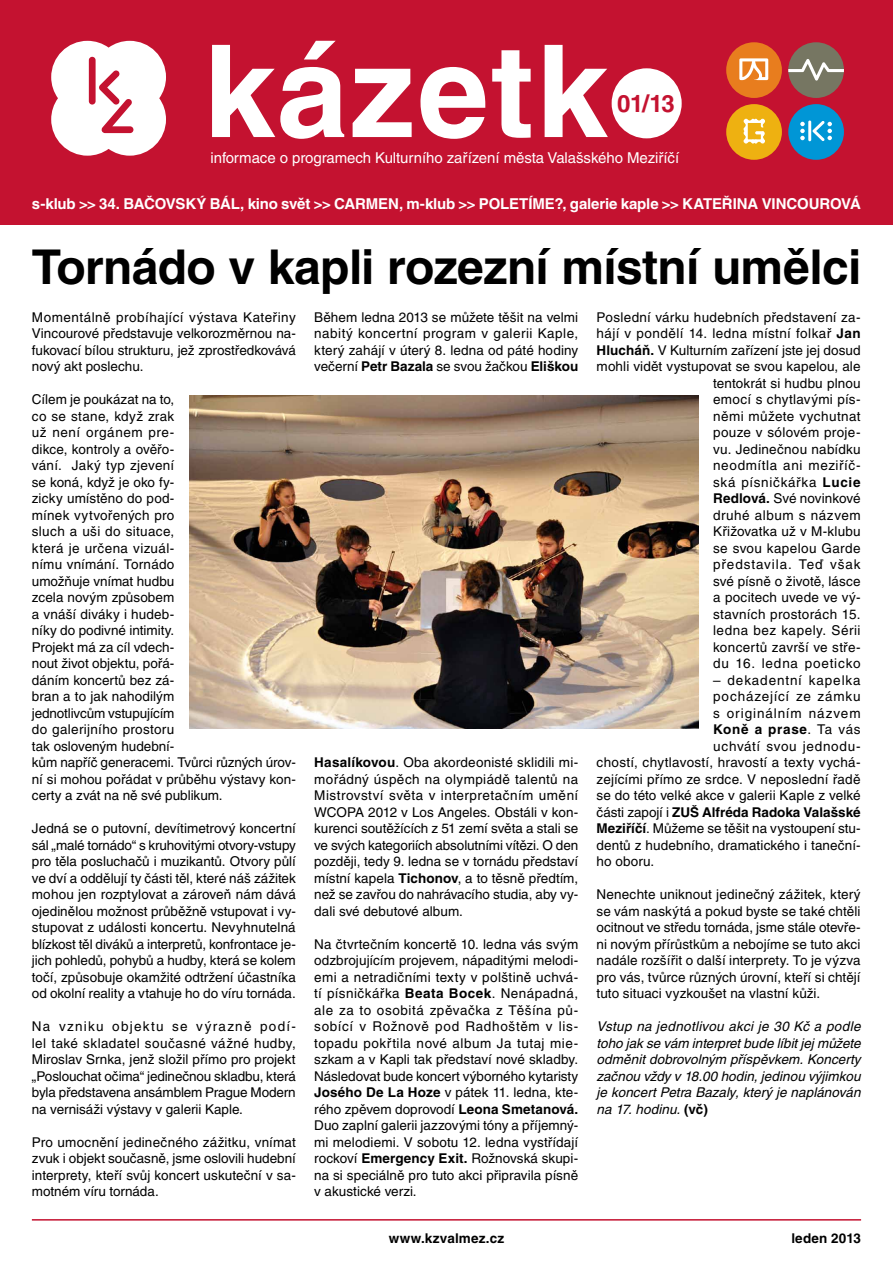
<style>
.page{position:relative;width:893px;height:1263px;background:#fff}
.page>*{position:absolute;margin:0;border:0;box-sizing:border-box;transform-origin:0 0}
.t1{font:700 48px "Helvetica CE";letter-spacing:-.015em;color:#000}
.t2{font:700 24px "Helvetica CE";color:#c41230}
.t3{font:700 15px "Helvetica CE";letter-spacing:-.005em;color:#fff}
.t4{font:15px "Helvetica CE";letter-spacing:-.005em;color:#fff}
.t5{font:13.5px/16.5px "Helvetica CE";letter-spacing:.01em;color:#000;text-align:justify}
.t6{font:italic 13.5px/16.5px "Helvetica CE";letter-spacing:.005em;color:#000;text-align:justify}
.t7{font:700 13.5px "Helvetica CE";letter-spacing:.005em;color:#000}
.t8{font:13.5px "Helvetica CE";letter-spacing:.065em;color:#000}
.t9{font:13.5px "Helvetica CE";letter-spacing:.05em;color:#000}
.t10{font:13.5px "Helvetica CE";letter-spacing:.06em;color:#000}
.t11{font:700 13.5px "Helvetica CE";letter-spacing:.055em;color:#000}
.s1{font-weight:700}
.s2{font-weight:400}
.s3{font-weight:700;font-style:normal}
</style>
<div class="page">
<hr style="left:32px;top:1219px;width:829px;height:1px;background:#c41230">
<div style="left:0;top:0;width:893px;height:225px;background:#c41230"></div>
<div style="left:612px;top:68px;width:70px;height:70px;background:#fff;border-radius:50%"></div>
<svg style="left:212px;top:41px;width:132px;height:98px"></svg>
<svg style="left:353px;top:69px;width:59px;height:68px"></svg>
<svg style="left:420px;top:67px;width:65px;height:72px"></svg>
<svg style="left:492px;top:50px;width:39px;height:88px"></svg>
<svg style="left:545px;top:45px;width:63px;height:92px"></svg>
<svg style="left:51px;top:41px;width:115px;height:115px"></svg>
<div style="left:788px;top:104px;width:56px;height:56px;background:#0096d6;border-radius:50%"></div>
<svg style="left:800px;top:122px;width:5px;height:18px"></svg>
<hr style="left:808px;top:121px;width:3px;height:20px;background:#fff">
<svg style="left:813px;top:121px;width:19px;height:20px"></svg>
<div style="left:788px;top:42px;width:56px;height:56px;background:#767662;border-radius:50%"></div>
<svg style="left:788px;top:59px;width:56px;height:22px"></svg>
<div style="left:726px;top:42px;width:56px;height:56px;background:#e87d1e;border-radius:50%"></div>
<svg style="left:739px;top:58px;width:29px;height:22px"></svg>
<div style="left:752px;top:73px;width:7px;height:6px;background:#e87d1e;border-radius:50%"></div>
<div style="left:726px;top:104px;width:56px;height:56px;background:#eeb111;border-radius:50%"></div>
<svg style="left:743px;top:118px;width:22px;height:26px"></svg>
<img style="left:189px;top:395px;width:509px;height:333px">
<h2 class="t2" style="left:617px;top:90px;width:59px">01/13</h2>
<p class="t4" style="left:211px;top:149px;width:470px">informace o programech Kulturního zařízení města Valašského Meziříčí</p>
<p class="t3" style="left:32px;top:195px;width:831px">s-klub &gt;&gt; 34. Bačovský bál, kino svět &gt;&gt; carmen, m-klub &gt;&gt; Poletíme?, galerie kaple &gt;&gt; kateřina vincourová</p>
<h1 class="t1" style="left:32px;top:239px;width:831px">Tornádo v kapli rozezní místní umělci</h1>
<p class="t5" style="left:32px;top:309px;width:266px">Momentálně probíhající výstava Kateřiny Vincourové představuje velkorozměrnou na&shy;fukovací bílou strukturu, jež zprostředkovává nový akt poslechu.</p>
<p class="t5" style="left:32px;top:391px;width:266px;text-align:left">Cílem je poukázat na to,<br>co se stane, když zrak<br>už není orgánem pre-<br>dikce, kontroly a ověřo-<br>vání. Jaký typ zjevení<br>se koná, když je oko fy-<br>zicky umístěno do pod-<br>mínek vytvořených pro<br>sluch a uši do situace,<br>která je určena vizuál-<br>nímu vnímání. Tornádo<br>umožňuje vnímat hudbu<br>zcela novým způsobem<br>a vnáší diváky i hudeb-<br>níky do podivné intimity.<br>Projekt má za cíl vdech-<br>nout život objektu, pořá-<br>dáním koncertů bez zá-<br>bran a to jak nahodilým<br>jednotlivcům vstupujícím<br>do galerijního prostoru<br>tak osloveným hudební-<br>kům napříč generacemi. Tvůrci různých úrov&shy;ní si mohou pořádat v průběhu výstavy kon&shy;certy a zvát na ně své publikum.</p>
<p class="t5" style="left:32px;top:820px;width:266px">Jedná se o putovní, devítimetrový koncertní sál „malé tornádo“ s kruhovitými otvory-vstupy pro těla posluchačů i muzikantů. Otvory půlí ve dví a oddělují ty části těl, které náš zážitek mohou jen rozptylovat a zároveň nám dává ojedinělou možnost průběžně vstupovat i vy&shy;stupovat z události koncertu. Nevyhnutelná blízkost těl diváků a interpretů, konfrontace je&shy;jich pohledů, pohybů a hudby, která se kolem točí, způsobuje okamžité odtržení účastníka od okolní reality a vtahuje ho do víru tornáda.</p>
<p class="t5" style="left:32px;top:1018px;width:266px">Na vzniku objektu se výrazně podí&shy;lel také skladatel současné vážné hudby, Miroslav Srnka, jenž složil přímo pro projekt „Poslouchat očima“ jedinečnou skladbu, která byla představena ansámblem Prague Modern na vernisáži výstavy v galerii Kaple.</p>
<p class="t5" style="left:32px;top:1134px;width:266px">Pro umocnění jedinečného zážitku, vnímat zvuk i objekt současně, jsme oslovili hudební interprety, kteří svůj koncert uskuteční v sa&shy;motném víru tornáda.</p>
<p class="t5" style="left:314px;top:309px;width:266px">Během ledna 2013 se můžete těšit na velmi nabitý koncertní program v galerii Kaple, který zahájí v úterý 8. ledna od páté hodiny večerní <span class="s1">Petr Bazala</span> se svou žačkou <span class="s1">Eliškou</span></p>
<p class="t5" style="left:314px;top:754px;width:266px"><span class="s1">Hasalíkovou</span>. Oba akordeonisté sklidili mi&shy;mořádný úspěch na olympiádě talentů na Mistrovství světa v interpretačním umění WCOPA 2012 v Los Angeles. Obstáli v kon&shy;kurenci soutěžících z 51 zemí světa a stali se ve svých kategoriích absolutními vítězi. O den později, tedy 9. ledna se v tornádu představí místní kapela <span class="s1">Tichonov</span>, a to těsně předtím, než se zavřou do nahrávacího studia, aby vy&shy;dali své debutové album.</p>
<p class="t5" style="left:314px;top:936px;width:266px">Na čtvrtečním koncertě 10. ledna vás svým odzbrojujícím projevem, nápaditými melodi&shy;emi a netradičními texty v polštině uchvá&shy;tí písničkářka <span class="s1">Beata Bocek</span>. Nenápadná, ale za to osobitá zpěvačka z Těšína pů&shy;sobící v Rožnově pod Radhoštěm v lis&shy;topadu pokřtila nové album Ja tutaj mie&shy;szkam a v Kapli tak představí nové skladby.<br>Následovat bude koncert výborného kytaristy <span class="s1">Josého De La Hoze</span> v pátek 11. ledna, kte&shy;rého zpěvem doprovodí <span class="s1">Leona Smetanová.<br></span>Duo zaplní galerii jazzovými tóny a příjemný&shy;mi melodiemi. V sobotu 12. ledna vystřídají rockoví <span class="s1">Emergency Exit.</span> Rožnovská skupi&shy;na si speciálně pro tuto akci připravila písně v akustické verzi.</p>
<p class="t5" style="left:597px;top:309px;width:266px;text-align:right">Poslední várku hudebních představení za&shy;hájí v pondělí 14. ledna místní folkař <span class="s1">Jan<br>Hlucháň.</span> V Kulturním zařízení jste jej dosud mohli vidět vystupovat se svou kapelou, ale tentokrát si hudbu plnou<br>emocí s chytlavými pís-<br>němi můžete vychutnat<br>pouze v sólovém proje-<br>vu. Jedinečnou nabídku<br>neodmítla ani meziříč-<br>ská písničkářka <span class="s1">Lucie<br>Redlová.</span> Své novinkové<br>druhé album s názvem<br>Křižovatka už v M-klubu<br>se svou kapelou Garde<br>představila. Teď však<br>své písně o životě, lásce<br>a pocitech uvede ve vý-<br>stavních prostorách 15.<br>ledna bez kapely. Sérii<br>koncertů završí ve stře-<br>du 16. ledna poeticko</p>
<p class="t8" style="left:713px;top:672px;width:149px">– dekadentní kapelka</p>
<p class="t10" style="left:713px;top:689px;width:149px">pocházející ze zámku</p>
<p class="t8" style="left:713px;top:705px;width:149px">s originálním názvem</p>
<p class="t11" style="left:713px;top:721px;width:149px">Koně a prase<span class="s2">. Ta vás</span></p>
<p class="t9" style="left:713px;top:738px;width:149px">uchvátí svou jednodu-</p>
<p class="t5" style="left:597px;top:754px;width:265px">chostí, chytlavostí, hravostí a texty vychá-</p>
<p class="t5" style="left:597px;top:771px;width:265px">zejícími přímo ze srdce. V neposlední řadě</p>
<p class="t5" style="left:597px;top:787px;width:265px">se do této velké akce v galerii Kaple z velké</p>
<p class="t7" style="left:597px;top:804px;width:265px"><span class="s2">části zapojí i</span> ZUŠ Alfréda Radoka Valašské</p>
<p class="t5" style="left:597px;top:820px;width:266px"><span class="s1">Meziříčí</span>. Můžeme se těšit na vystoupení stu-</p>
<p class="t5" style="left:597px;top:837px;width:266px">dentů z hudebního, dramatického i taneční-</p>
<p class="t5" style="left:597px;top:853px;width:59px">ho oboru.</p>
<p class="t5" style="left:597px;top:886px;width:266px">Nenechte uniknout jedinečný zážitek, který se vám naskýtá a pokud byste se také chtěli ocitnout ve středu tornáda, jsme stále otevře&shy;ni novým přírůstkům a nebojíme se tuto akci nadále rozšířit o další interprety. To je výzva pro vás, tvůrce různých úrovní, kteří si chtějí tuto situaci vyzkoušet na vlastní kůži.</p>
<p class="t6" style="left:597px;top:1018px;width:266px">Vstup na jednotlivou akci je 30 Kč a podle toho jak se vám interpret bude líbit jej můžete odměnit dobrovolným příspěvkem. Koncerty začnou vždy v 18.00 hodin, jedinou výjimkou je koncert Petra Bazaly, který je naplánován na 17. hodinu. <span class="s3">(vč)</span></p>
<p class="t7" style="left:389px;top:1230px;width:117px">www.kzvalmez.cz</p>
<p class="t7" style="left:791px;top:1230px;width:71px">leden 2013</p>
</div>
